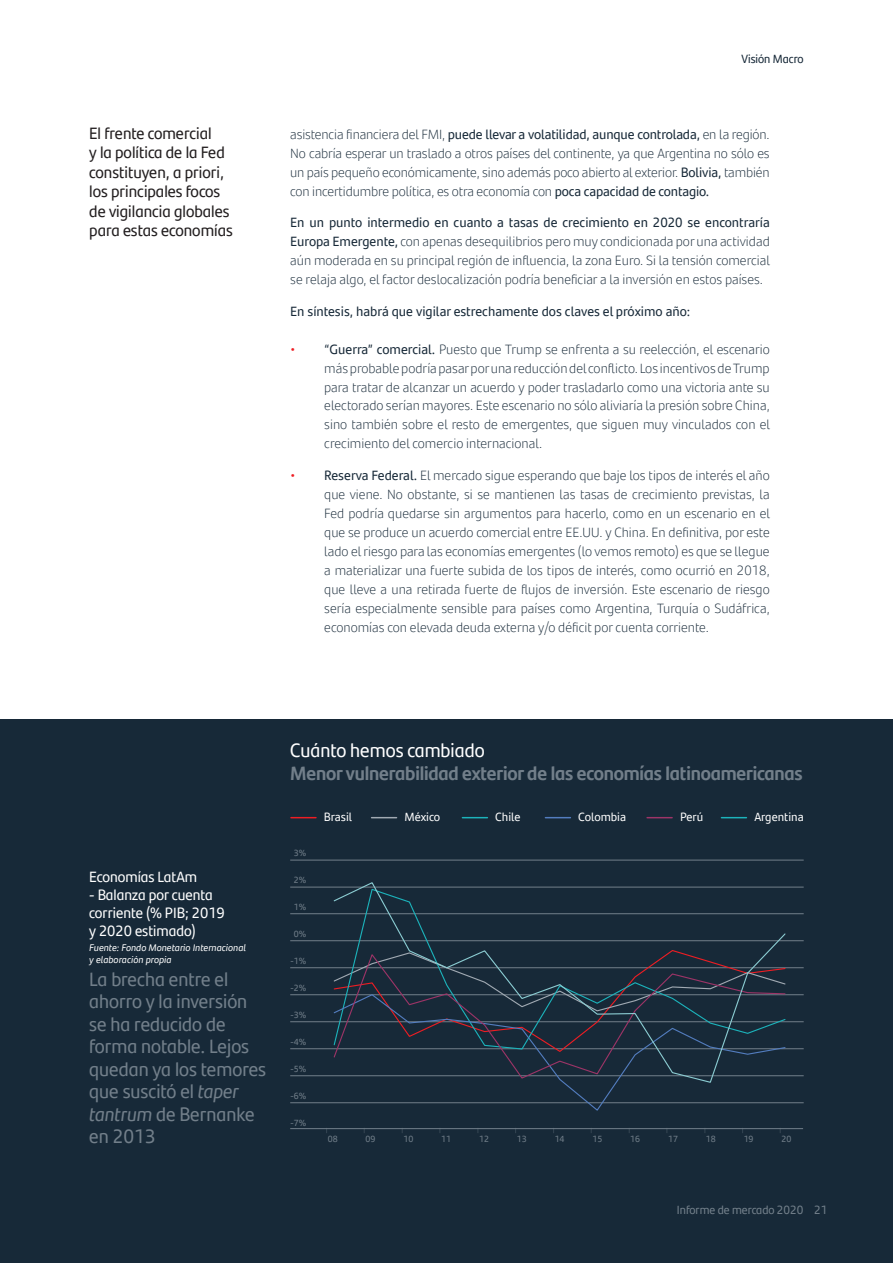
<style>
.page{position:relative;width:893px;height:1263px;background:#fff}
.page>*{position:absolute;margin:0;border:0;box-sizing:border-box;transform-origin:0 0}
.SumarioGrafico{font:19.5px/22.5px "Santander Headline";color:#727f8a}
.info-titulares_posit{font:700 19.5px/22.5px "Santander Headline";letter-spacing:-.01em;color:#727f8a}
.Ladillo_1{font:16.5px/19.5px "Santander Headline";color:#231f20}
.Titulos_graficos{font:15px/18px "Santander Headline";color:#fff}
.p1{font:300 13.5px/18.9px "Santander Text";color:#172938;text-align:justify}
.p1-2{font:13.5px "Santander Text";color:#172938}
.t1{font:12px "Santander Text";color:#fff}
.t2{font:12px "Santander Headline";color:#727f8a}
.t3{font:12px "Santander Headline";color:#172938}
.FuenteGrafico{font:italic 9.75px/12px "Santander Text";color:#fff}
.t4{font:9px "Santander Text";color:#727f8a}
.t5{font:5.25px "Santander Text";color:#727f8a;scale:.77 1}
.s1{font-weight:400}
.s2{font-weight:400;color:#ee1d23}
.s3{font-style:italic}
.s4{font-weight:400;color:#fff}
</style>
<div class="page">
<div style="left:0;top:720px;width:893px;height:543px;background:#172938"></div>
<svg style="left:721px;top:817px;width:25px;height:1px"></svg>
<svg style="left:462px;top:817px;width:25px;height:1px"></svg>
<svg style="left:647px;top:817px;width:25px;height:1px"></svg>
<svg style="left:372px;top:817px;width:25px;height:1px"></svg>
<svg style="left:545px;top:817px;width:25px;height:1px"></svg>
<svg style="left:291px;top:817px;width:25px;height:1px"></svg>
<hr style="left:290px;top:860px;width:514px;height:1px;background:#727f8a">
<hr style="left:290px;top:887px;width:514px;height:1px;background:#727f8a">
<hr style="left:290px;top:913px;width:514px;height:1px;background:#727f8a">
<hr style="left:290px;top:940px;width:514px;height:1px;background:#727f8a">
<hr style="left:290px;top:967px;width:514px;height:1px;background:#727f8a">
<hr style="left:290px;top:994px;width:514px;height:1px;background:#727f8a">
<hr style="left:290px;top:1021px;width:514px;height:1px;background:#727f8a">
<hr style="left:290px;top:1048px;width:514px;height:1px;background:#727f8a">
<hr style="left:290px;top:1075px;width:514px;height:1px;background:#727f8a">
<hr style="left:290px;top:1102px;width:514px;height:1px;background:#727f8a">
<hr style="left:290px;top:1128px;width:513px;height:1px;background:#727f8a">
<svg style="left:333px;top:1083px;width:453px;height:28px"></svg>
<svg style="left:333px;top:882px;width:454px;height:201px"></svg>
<p class="Ladillo_1" style="left:89px;top:123px;width:145px">El frente comercial<br>y la política de la Fed constituyen, a priori, los principales focos de vigilancia globales para estas economías</p>
<p class="t3" style="left:742px;top:50px;width:64px">Visión Macro</p>
<p class="p1" style="left:290px;top:124px;width:481px">asistencia financiera del FMI, <span class="s1">puede llevar a volatilidad, aunque controlada,</span> en la región.<br>No cabría esperar un traslado a otros países del continente, ya que Argentina no sólo es un país pequeño económicamente, sino además poco abierto al exterior. <span class="s1">Bolivia,</span> también con incertidumbre política, es otra economía con <span class="s1">poca capacidad de contagio.</span></p>
<p class="p1" style="left:290px;top:213px;width:481px"><span class="s1">En un punto intermedio en cuanto a tasas de crecimiento en 2020 se encontraría Europa Emergente,</span> con apenas desequilibrios pero muy condicionada por una actividad aún moderada en su principal región de influencia, la zona Euro. Si la tensión comercial se relaja algo, el factor deslocalización podría beneficiar a la inversión en estos países.</p>
<p class="p1-2" style="left:290px;top:301px;width:402px">En síntesis, habrá que vigilar estrechamente dos claves el próximo año:</p>
<p class="p1" style="left:324px;top:339px;width:447px;text-indent:-34px"><span class="s2">•</span> <span class="s1">“Guerra” comercial.</span> Puesto que Trump se enfrenta a su reelección, el escenario más probable podría pasar por una reducción del conflicto. Los incentivos de Trump para tratar de alcanzar un acuerdo y poder trasladarlo como una victoria ante su electorado serían mayores. Este escenario no sólo aliviaría la presión sobre China, sino también sobre el resto de emergentes, que siguen muy vinculados con el crecimiento del comercio internacional.</p>
<p class="p1" style="left:324px;top:465px;width:447px;text-indent:-34px"><span class="s2">•</span> <span class="s1">Reserva Federal.</span> El mercado sigue esperando que baje los tipos de interés el año que viene. No obstante, si se mantienen las tasas de crecimiento previstas, la Fed podría quedarse sin argumentos para hacerlo, como en un escenario en el que se produce un acuerdo comercial entre EE.UU. y China. En definitiva, por este lado el riesgo para las economías emergentes (lo vemos remoto) es que se llegue a materializar una fuerte subida de los tipos de interés, como ocurrió en 2018, que lleve a una retirada fuerte de flujos de inversión. Este escenario de riesgo sería especialmente sensible para países como Argentina, Turquía o Sudáfrica, economías con elevada deuda externa y/o déficit por cuenta corriente.</p>
<p class="Titulos_graficos" style="left:89px;top:867px;width:109px">Economías LatAm</p>
<p class="Titulos_graficos" style="left:89px;top:885px;width:137px">- Balanza por cuenta corriente (% PIB; 2019 y 2020 estimado)</p>
<p class="FuenteGrafico" style="left:89px;top:941px;width:158px">Fuente: Fondo Monetario Internacional y elaboración propia</p>
<p class="SumarioGrafico" style="left:89px;top:966px;width:178px">La brecha entre el ahorro y la inversión se ha reducido de forma notable. Lejos quedan ya los temores que suscitó el <span class="s3">taper tantrum</span> de Bernanke en 2013</p>
<p class="info-titulares_posit" style="left:290px;top:738px;width:514px"><span class="s4">Cuánto hemos cambiado<br></span>Menor vulnerabilidad exterior de las economías latinoamericanas</p>
<p class="t4" style="left:294px;top:846px;width:14px">3%</p>
<p class="t4" style="left:294px;top:873px;width:14px">2%</p>
<p class="t4" style="left:294px;top:900px;width:14px">1%</p>
<p class="t4" style="left:294px;top:927px;width:14px">0%</p>
<p class="t4" style="left:290px;top:954px;width:17px">-1%</p>
<p class="t4" style="left:290px;top:981px;width:17px">-2%</p>
<p class="t4" style="left:290px;top:1008px;width:17px">-3%</p>
<p class="t4" style="left:290px;top:1035px;width:17px">-4%</p>
<p class="t4" style="left:290px;top:1062px;width:17px">-5%</p>
<p class="t4" style="left:290px;top:1089px;width:17px">-6%</p>
<p class="t4" style="left:290px;top:1116px;width:17px">-7%</p>
<p class="t1" style="left:324px;top:808px;width:30px">Brasil</p>
<p class="t1" style="left:404px;top:808px;width:37px">México</p>
<p class="t1" style="left:495px;top:808px;width:27px">Chile</p>
<p class="t1" style="left:578px;top:808px;width:49px">Colombia</p>
<p class="t1" style="left:680px;top:808px;width:25px">Perú</p>
<p class="t1" style="left:754px;top:808px;width:51px">Argentina</p>
<p class="t5" style="left:326px;top:1126px;width:3px">|</p>
<p class="t5" style="left:364px;top:1126px;width:3px">|</p>
<p class="t5" style="left:402px;top:1126px;width:3px">|</p>
<p class="t5" style="left:515px;top:1126px;width:3px">|</p>
<p class="t5" style="left:553px;top:1126px;width:3px">|</p>
<p class="t5" style="left:591px;top:1126px;width:3px">|</p>
<p class="t5" style="left:629px;top:1126px;width:3px">|</p>
<p class="t5" style="left:742px;top:1126px;width:3px">|</p>
<p class="t5" style="left:780px;top:1126px;width:3px">|</p>
<p class="t4" style="left:328px;top:1132px;width:11px">08</p>
<p class="t4" style="left:366px;top:1132px;width:11px">09</p>
<p class="t4" style="left:403px;top:1132px;width:11px">10</p>
<p class="t4" style="left:441px;top:1132px;width:11px">11</p>
<p class="t4" style="left:479px;top:1132px;width:11px">12</p>
<p class="t4" style="left:517px;top:1132px;width:11px">13</p>
<p class="t4" style="left:555px;top:1132px;width:11px">14</p>
<p class="t4" style="left:592px;top:1132px;width:11px">15</p>
<p class="t4" style="left:630px;top:1132px;width:11px">16</p>
<p class="t4" style="left:668px;top:1132px;width:11px">17</p>
<p class="t4" style="left:706px;top:1132px;width:11px">18</p>
<p class="t4" style="left:744px;top:1132px;width:11px">19</p>
<p class="t4" style="left:781px;top:1132px;width:11px">20</p>
<p class="t2" style="left:677px;top:1201px;width:128px">Informe de mercado 2020</p>
<p class="t2" style="left:814px;top:1201px;width:15px">21</p>
</div>
